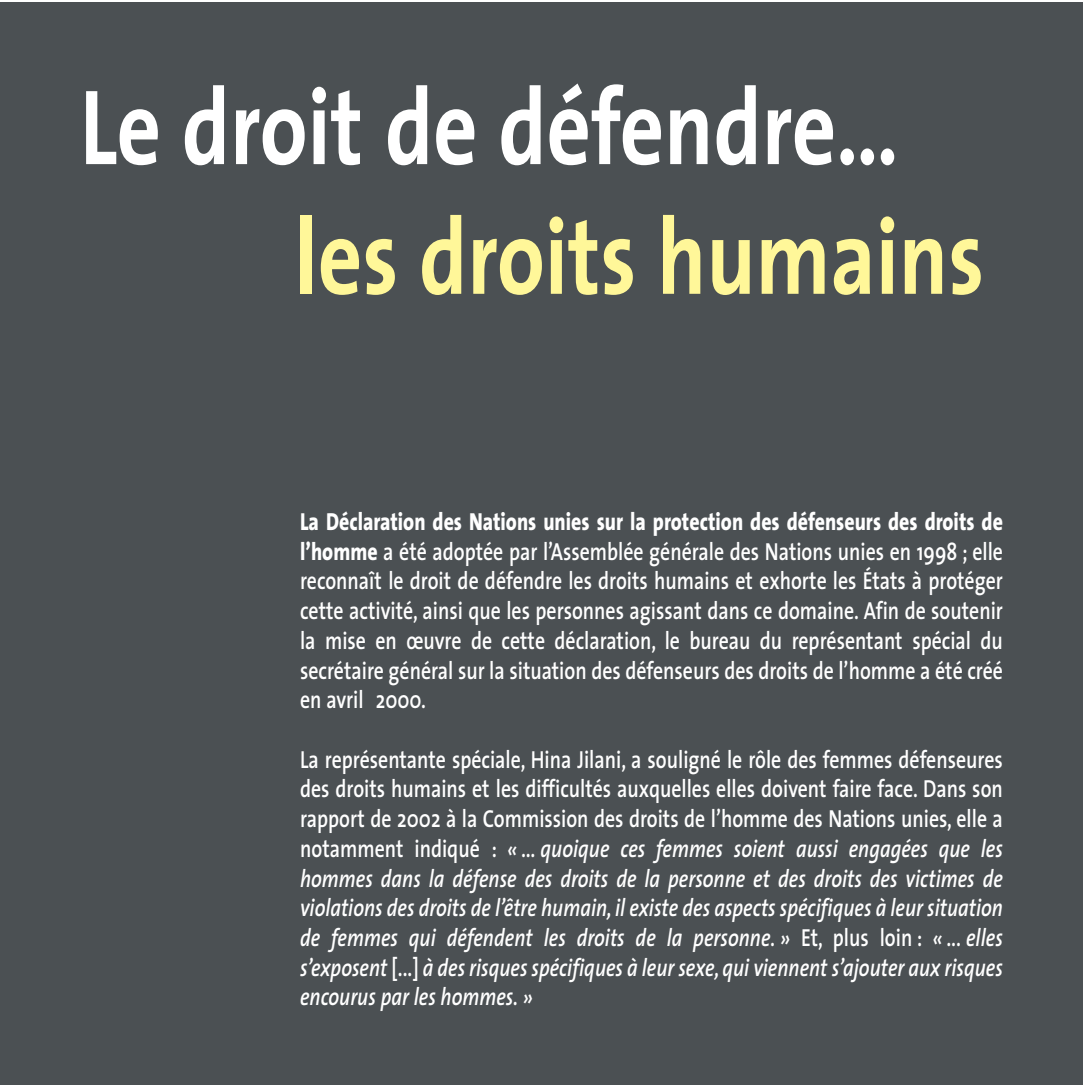
<style>
.page{position:relative;width:1085px;height:1085px;background:#fff}
.page>*{position:absolute;margin:0;border:0;box-sizing:border-box;transform-origin:0 0}
.t1{font:700 108px "The Sans";color:#fff;scale:.8 1}
.t2{font:700 108px "The Sans";color:#fff799;scale:.8 1}
.t3{font:italic 600 24.75px/29.7px "The Sans";color:#fff;text-align:justify;scale:.8 1}
.t4{font:600 24.75px/29.7px "The Sans";color:#fff;text-align:justify;scale:.8 1}
.s1{font-weight:800}
.s2{font-style:normal}
</style>
<div class="page">
<div style="left:0;top:2px;width:1082px;height:1082px;background:#4b5053"></div>
<h1 class="t1" style="left:80px;top:73px;width:1024px">Le droit de défendre…</h1>
<h1 class="t2" style="left:295px;top:202px;width:863px">les droits humains</h1>
<p class="t4" style="left:300px;top:509px;width:880px"><span class="s1">La Déclaration des Nations unies sur la protection des défenseurs des droits de l’homme</span> a été adoptée par l’Assemblée générale des Nations unies en 1998 ; elle reconnaît le droit de défendre les droits humains et exhorte les États à protéger cette activité, ainsi que les personnes agissant dans ce domaine. Afin de soutenir la mise en œuvre de cette déclaration, le bureau du représentant spécial du secrétaire général sur la situation des défenseurs des droits de l’homme a été créé en avril 2000.</p>
<p class="t3" style="left:300px;top:746px;width:879px"><span class="s2">La représentante spéciale, Hina Jilani, a souligné le rôle des femmes défenseures des droits humains et les difficultés auxquelles elles doivent faire face. Dans son rapport de 2002 à la Commission des droits de l’homme des Nations unies, elle a notamment indiqué :</span> « ... quoique ces femmes soient aussi engagées que les hommes dans la défense des droits de la personne et des droits des victimes de violations des droits de l’être humain, il existe des aspects spécifiques à leur situation de femmes qui défendent les droits de la personne. » <span class="s2">Et, plus loin :</span> « ... elles s’exposent <span class="s2">[...]</span> à des risques spécifiques à leur sexe, qui viennent s’ajouter aux risques encourus par les hommes. »</p>
</div>
